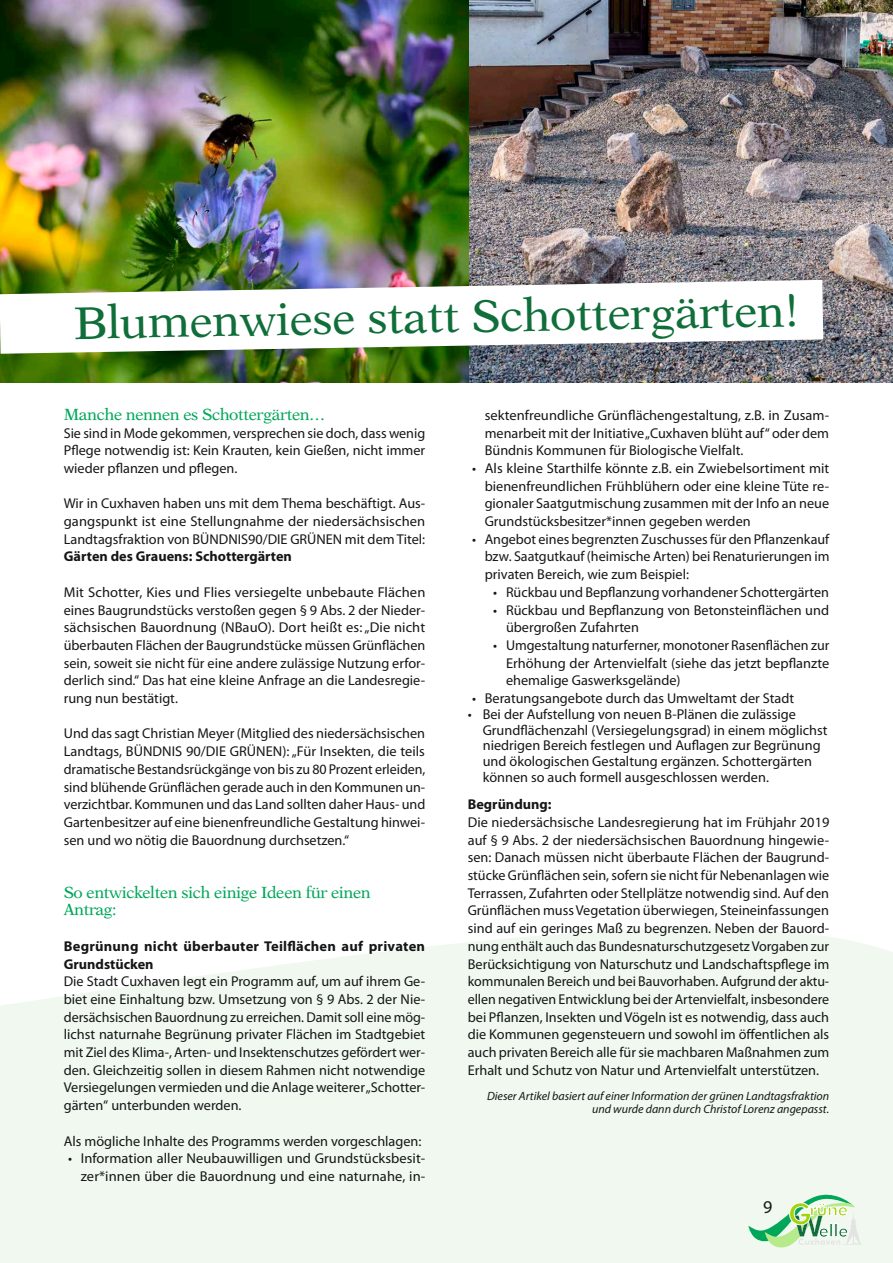
<style>
.page{position:relative;width:893px;height:1263px;background:#fff}
.page>*{position:absolute;margin:0;border:0;box-sizing:border-box;transform-origin:0 0}
.t1{font:45px "Nebraska Normal";color:#0f6e39}
.t2{font:18px "Myriad Pro";color:#151616}
.t3{font:16.05px/17.7px "Nebraska Normal";letter-spacing:-.02em;color:#00a759}
.t4{font:14.25px/17.7px "Myriad Pro";color:#151616;text-align:justify}
.t5{font:700 14.25px/17.7px "Myriad Pro";letter-spacing:.005em;color:#151616}
.t6{font:italic 12px/12.8px "Myriad Pro";color:#151616;text-align:right}
</style>
<div class="page">
<svg style="left:0;top:928px;width:893px;height:335px;fill:#f0f8ef"></svg>
<img style="left:469px;top:0;width:424px;height:383px">
<img style="left:0;top:0;width:469px;height:383px">
<svg style="left:0;top:280px;width:823px;height:74px"></svg>
<svg style="left:748px;top:1193px;width:113px;height:54px"></svg>
<h1 class="t1" style="left:74px;top:296px;width:726px;rotate:-1deg">Blumenwiese statt Schottergärten!</h1>
<p class="t3" style="left:64px;top:405px;width:263px">Manche nennen es Schottergärten…</p>
<p class="t4" style="left:64px;top:424px;width:363px">Sie sind in Mode gekommen, versprechen sie doch, dass wenig Pflege notwendig ist: Kein Krauten, kein Gießen, nicht immer wieder pflanzen und pflegen.</p>
<p class="t4" style="left:64px;top:494px;width:363px">Wir in Cuxhaven haben uns mit dem Thema beschäftigt. Aus&shy;gangspunkt ist eine Stellungnahme der niedersächsischen Landtagsfraktion von BÜNDNIS90/DIE GRÜNEN mit dem Titel:</p>
<p class="t5" style="left:64px;top:547px;width:230px">Gärten des Grauens: Schottergärten</p>
<p class="t4" style="left:64px;top:583px;width:363px">Mit Schotter, Kies und Flies versiegelte unbebaute Flächen eines Baugrundstücks verstoßen gegen § 9 Abs. 2 der Nieder&shy;sächsischen Bauordnung (NBauO). Dort heißt es: „Die nicht überbauten Flächen der Baugrundstücke müssen Grünflächen sein, soweit sie nicht für eine andere zulässige Nutzung erfor&shy;derlich sind.“ Das hat eine kleine Anfrage an die Landesregie&shy;rung nun bestätigt.</p>
<p class="t4" style="left:64px;top:724px;width:363px">Und das sagt Christian Meyer (Mitglied des niedersächsischen Landtags, BÜNDNIS 90/DIE GRÜNEN): „Für Insekten, die teils dramatische Bestandsrückgänge von bis zu 80 Prozent erleiden, sind blühende Grünflächen gerade auch in den Kommunen un&shy;verzichtbar. Kommunen und das Land sollten daher Haus- und Gartenbesitzer auf eine bienenfreundliche Gestaltung hinwei&shy;sen und wo nötig die Bauordnung durchsetzen.“</p>
<p class="t3" style="left:64px;top:883px;width:308px">So entwickelten sich einige Ideen für einen<br>Antrag:</p>
<p class="t5" style="left:64px;top:937px;width:363px">Begrünung nicht überbauter Teilflächen auf privaten<br>Grundstücken</p>
<p class="t4" style="left:64px;top:972px;width:363px">Die Stadt Cuxhaven legt ein Programm auf, um auf ihrem Ge&shy;biet eine Einhaltung bzw. Umsetzung von § 9 Abs. 2 der Nie&shy;dersächsischen Bauordnung zu erreichen. Damit soll eine mög&shy;lichst naturnahe Begrünung privater Flächen im Stadtgebiet mit Ziel des Klima-, Arten- und Insektenschutzes gefördert wer&shy;den. Gleichzeitig sollen in diesem Rahmen nicht notwendige Versiegelungen vermieden und die Anlage weiterer „Schotter&shy;gärten“ unterbunden werden.</p>
<p class="t4" style="left:64px;top:1132px;width:359px">Als mögliche Inhalte des Programms werden vorgeschlagen:</p>
<p class="t4" style="left:68px;top:1149px;width:359px;text-align:right">• Information aller Neubauwilligen und Grundstücksbesit&shy;zer*innen über die Bauordnung und eine naturnahe, in-</p>
<p class="t4" style="left:485px;top:406px;width:346px">sektenfreundliche Grünflächengestaltung, z.B. in Zusam&shy;menarbeit mit der Initiative „Cuxhaven blüht auf“ oder dem Bündnis Kommunen für Biologische Vielfalt.</p>
<p class="t4" style="left:485px;top:459px;width:346px;text-indent:-13px">• Als kleine Starthilfe könnte z.B. ein Zwiebelsortiment mit bienenfreundlichen Frühblühern oder eine kleine Tüte re&shy;gionaler Saatgutmischung zusammen mit der Info an neue Grundstücksbesitzer*innen gegeben werden</p>
<p class="t4" style="left:485px;top:530px;width:346px;text-indent:-13px">• Angebot eines begrenzten Zuschusses für den Pflanzenkauf bzw. Saatgutkauf (heimische Arten) bei Renaturierungen im privaten Bereich, wie zum Beispiel:</p>
<p class="t4" style="left:493px;top:583px;width:337px">• Rückbau und Bepflanzung vorhandener Schottergärten</p>
<p class="t4" style="left:506px;top:601px;width:325px;text-indent:-13px">• Rückbau und Bepflanzung von Betonsteinflächen und übergroßen Zufahrten</p>
<p class="t4" style="left:506px;top:636px;width:325px;text-indent:-13px">• Umgestaltung naturferner, monotoner Rasenflächen zur Erhöhung der Artenvielfalt (siehe das jetzt bepflanzte ehemalige Gaswerksgelände)</p>
<p class="t4" style="left:472px;top:689px;width:324px">• Beratungsangebote durch das Umweltamt der Stadt</p>
<p class="t4" style="left:483px;top:706px;width:346px;line-height:15.8px;text-align:left;text-indent:-15px">• Bei der Aufstellung von neuen B-Plänen die zulässige Grundflächenzahl (Versiegelungsgrad) in einem möglichst niedrigen Bereich festlegen und Auflagen zur Begrünung und ökologischen Gestaltung ergänzen. Schottergärten können so auch formell ausgeschlossen werden.</p>
<p class="t5" style="left:468px;top:795px;width:85px">Begründung:</p>
<p class="t4" style="left:468px;top:813px;width:363px">Die niedersächsische Landesregierung hat im Frühjahr 2019 auf § 9 Abs. 2 der niedersächsischen Bauordnung hingewie&shy;sen: Danach müssen nicht überbaute Flächen der Baugrund&shy;stücke Grünflächen sein, sofern sie nicht für Nebenanlagen wie Terrassen, Zufahrten oder Stellplätze notwendig sind. Auf den Grünflächen muss Vegetation überwiegen, Steineinfassungen sind auf ein geringes Maß zu begrenzen. Neben der Bauord&shy;nung enthält auch das Bundesnaturschutzgesetz Vorgaben zur Berücksichtigung von Naturschutz und Landschaftspflege im kommunalen Bereich und bei Bauvorhaben. Aufgrund der aktu&shy;ellen negativen Entwicklung bei der Artenvielfalt, insbesondere bei Pflanzen, Insekten und Vögeln ist es notwendig, dass auch die Kommunen gegensteuern und sowohl im öffentlichen als auch privaten Bereich alle für sie machbaren Maßnahmen zum Erhalt und Schutz von Natur und Artenvielfalt unterstützen.</p>
<p class="t6" style="left:487px;top:1090px;width:344px">Dieser Artikel basiert auf einer Information der grünen Landtagsfraktion und wurde dann durch Christof Lorenz angepasst.</p>
<p class="t2" style="left:763px;top:1195px;width:11px">9</p>
</div>
